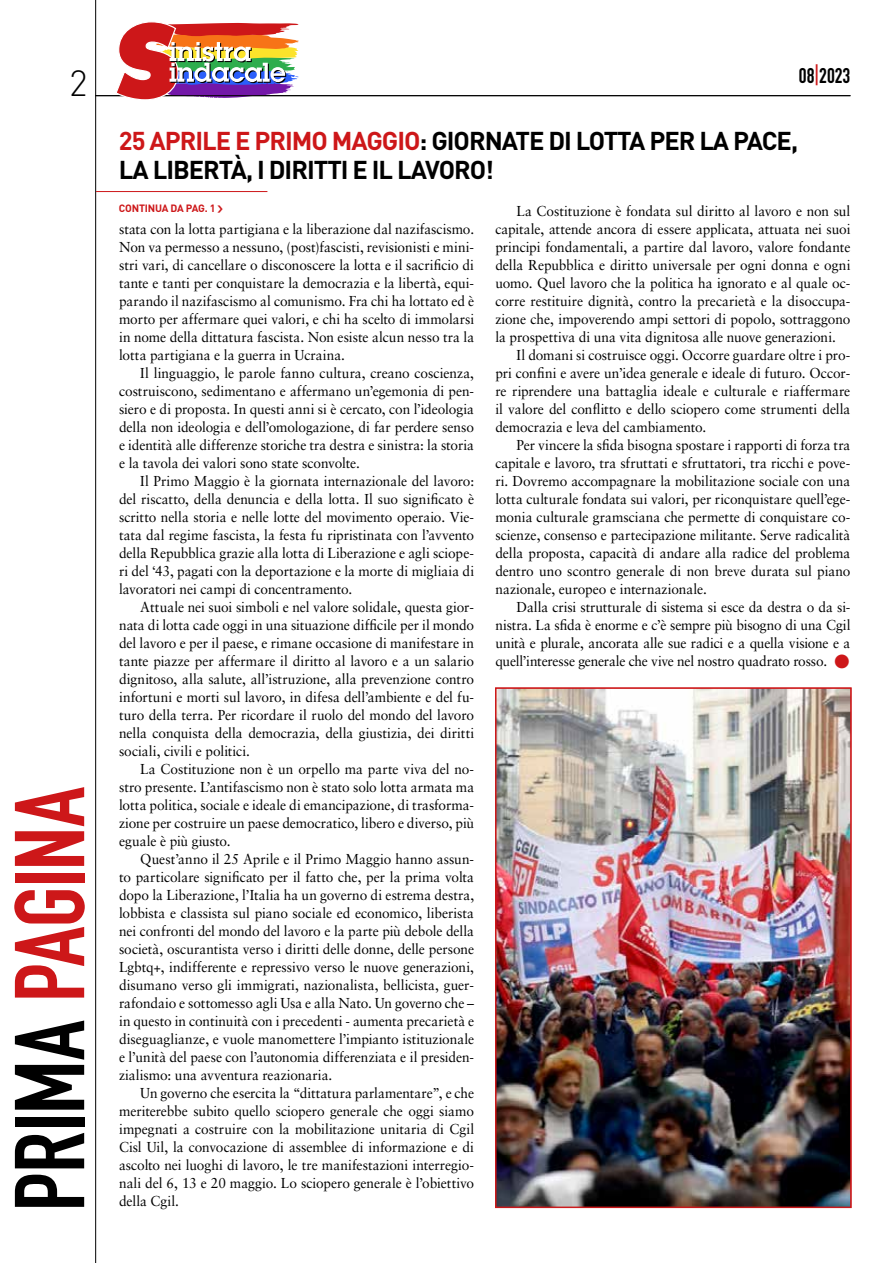
<style>
.page{position:relative;width:893px;height:1263px;background:#fff}
.page>*{position:absolute;margin:0;border:0;box-sizing:border-box;transform-origin:0 0}
.t1{font:97.35px "DIN Engschrift Std";letter-spacing:-.01em;color:#cd1719}
.t2{font:300 36px "DIN";color:#000}
.t3{font:700 25.5px/28.5px "DIN";letter-spacing:-.04em;color:#000}
.t4{font:21px "DIN Engschrift Std";color:#000}
.t5{font:14.4px/18px "Sabon LT Std";letter-spacing:-.005em;color:#000;text-align:justify;scale:.95 1}
.t6{font:700 10.5px "DIN";letter-spacing:-.02em;color:#cd1719}
.s1{color:#000}
.s2{color:#cd1719}
</style>
<div class="page">
<hr style="left:95px;top:95px;width:755px;height:1px;background:#000">
<hr style="left:95px;top:0;width:1px;height:1263px;background:#000">
<svg style="left:115px;top:22px;width:184px;height:78px"></svg>
<hr style="left:96px;top:191px;width:171px;height:1px;background:#cd1719">
<img style="left:495px;top:687px;width:356px;height:521px">
<h2 class="t2" style="left:69px;top:61px;width:20px">2</h2>
<h1 class="t1" style="left:-7px;top:1211px;width:426px;rotate:-90deg"><span class="s1">PRIMA</span> PAGINA</h1>
<h3 class="t4" style="left:799px;top:63px;width:53px">08<span class="s2">|</span>2023</h3>
<h3 class="t3" style="left:119px;top:126px;width:681px"><span class="s2">25 APRILE E PRIMO MAGGIO</span>: GIORNATE DI LOTTA PER LA PACE,<br>LA LIBERTÀ, I DIRITTI E IL LAVORO!</h3>
<p class="t6" style="left:119px;top:201px;width:98px">CONTINUA DA PAG. 1</p>
<p class="t5" style="left:495px;top:202px;width:375px;text-indent:21px">La Costituzione è fondata sul diritto al lavoro e non sul capitale, attende ancora di essere applicata, attuata nei suoi principi fondamentali, a partire dal lavoro, valore fondante della Repubblica e diritto universale per ogni donna e ogni uomo. Quel lavoro che la politica ha ignorato e al quale oc&shy;corre restituire dignità, contro la precarietà e la disoccupa&shy;zione che, impoverendo ampi settori di popolo, sottraggono la prospettiva di una vita dignitosa alle nuove generazioni.</p>
<p class="t5" style="left:495px;top:346px;width:375px;text-indent:21px">Il domani si costruisce oggi. Occorre guardare oltre i pro&shy;pri confini e avere un’idea generale e ideale di futuro. Occor&shy;re riprendere una battaglia ideale e culturale e riaffermare il valore del conflitto e dello sciopero come strumenti della democrazia e leva del cambiamento.</p>
<p class="t5" style="left:495px;top:436px;width:375px;text-indent:21px">Per vincere la sfida bisogna spostare i rapporti di forza tra capitale e lavoro, tra sfruttati e sfruttatori, tra ricchi e pove&shy;ri. Dovremo accompagnare la mobilitazione sociale con una lotta culturale fondata sui valori, per riconquistare quell’ege&shy;monia culturale gramsciana che permette di conquistare co&shy;scienze, consenso e partecipazione militante. Serve radicalità della proposta, capacità di andare alla radice del problema dentro uno scontro generale di non breve durata sul piano nazionale, europeo e internazionale.</p>
<p class="t5" style="left:495px;top:598px;width:375px;text-indent:21px">Dalla crisi strutturale di sistema si esce da destra o da si&shy;nistra. La sfida è enorme e c’è sempre più bisogno di una Cgil unità e plurale, ancorata alle sue radici e a quella visione e a quell’interesse generale che vive nel nostro quadrato rosso. <span class="s2">●</span></p>
<p class="t5" style="left:119px;top:220px;width:375px">stata con la lotta partigiana e la liberazione dal nazifascismo.<br>Non va permesso a nessuno, (post)fascisti, revisionisti e mini&shy;stri vari, di cancellare o disconoscere la lotta e il sacrificio di tante e tanti per conquistare la democrazia e la libertà, equi&shy;parando il nazifascismo al comunismo. Fra chi ha lottato ed è morto per affermare quei valori, e chi ha scelto di immolarsi in nome della dittatura fascista. Non esiste alcun nesso tra la lotta partigiana e la guerra in Ucraina.</p>
<p class="t5" style="left:119px;top:364px;width:375px;text-indent:21px">Il linguaggio, le parole fanno cultura, creano coscienza, costruiscono, sedimentano e affermano un’egemonia di pen&shy;siero e di proposta. In questi anni si è cercato, con l’ideologia della non ideologia e dell’omologazione, di far perdere senso e identità alle differenze storiche tra destra e sinistra: la storia e la tavola dei valori sono state sconvolte.</p>
<p class="t5" style="left:119px;top:472px;width:375px;text-indent:21px">Il Primo Maggio è la giornata internazionale del lavoro: del riscatto, della denuncia e della lotta. Il suo significato è scritto nella storia e nelle lotte del movimento operaio. Vie&shy;tata dal regime fascista, la festa fu ripristinata con l’avvento della Repubblica grazie alla lotta di Liberazione e agli sciope&shy;ri del ‘43, pagati con la deportazione e la morte di migliaia di lavoratori nei campi di concentramento.</p>
<p class="t5" style="left:119px;top:598px;width:375px;text-indent:21px">Attuale nei suoi simboli e nel valore solidale, questa gior&shy;nata di lotta cade oggi in una situazione difficile per il mondo del lavoro e per il paese, e rimane occasione di manifestare in tante piazze per affermare il diritto al lavoro e a un salario dignitoso, alla salute, all’istruzione, alla prevenzione contro infortuni e morti sul lavoro, in difesa dell’ambiente e del fu&shy;turo della terra. Per ricordare il ruolo del mondo del lavoro nella conquista della democrazia, della giustizia, dei diritti sociali, civili e politici.</p>
<p class="t5" style="left:119px;top:760px;width:375px;text-indent:21px">La Costituzione non è un orpello ma parte viva del no&shy;stro presente. L’antifascismo non è stato solo lotta armata ma lotta politica, sociale e ideale di emancipazione, di trasforma&shy;zione per costruire un paese democratico, libero e diverso, più eguale è più giusto.</p>
<p class="t5" style="left:119px;top:850px;width:375px;text-indent:21px">Quest’anno il 25 Aprile e il Primo Maggio hanno assun&shy;to particolare significato per il fatto che, per la prima volta dopo la Liberazione, l’Italia ha un governo di estrema destra, lobbista e classista sul piano sociale ed economico, liberista nei confronti del mondo del lavoro e la parte più debole della società, oscurantista verso i diritti delle donne, delle persone Lgbtq+, indifferente e repressivo verso le nuove generazioni, disumano verso gli immigrati, nazionalista, bellicista, guer&shy;rafondaio e sottomesso agli Usa e alla Nato. Un governo che – in questo in continuità con i precedenti - aumenta precarietà e diseguaglianze, e vuole manomettere l’impianto istituzionale e l’unità del paese con l’autonomia differenziata e il presiden&shy;zialismo: una avventura reazionaria.</p>
<p class="t5" style="left:119px;top:1084px;width:375px;text-indent:21px">Un governo che esercita la “dittatura parlamentare”, e che meriterebbe subito quello sciopero generale che oggi siamo impegnati a costruire con la mobilitazione unitaria di Cgil Cisl Uil, la convocazione di assemblee di informazione e di ascolto nei luoghi di lavoro, le tre manifestazioni interregio&shy;nali del 6, 13 e 20 maggio. Lo sciopero generale è l’obiettivo della Cgil.</p>
</div>
